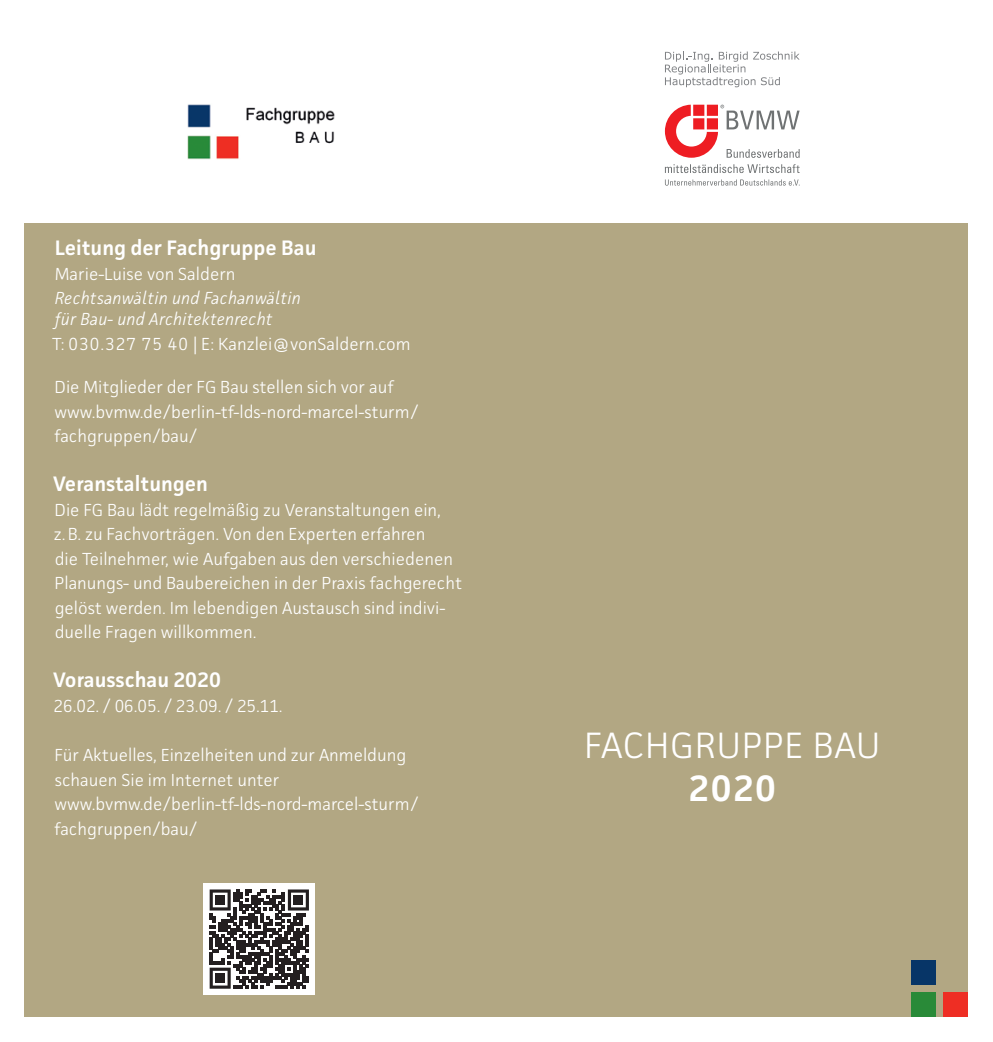
<style>
.page{position:relative;width:993px;height:1042px;background:#fff}
.page>*{position:absolute;margin:0;border:0;box-sizing:border-box;transform-origin:0 0}
.t1{font:300 36.75px "Facit";letter-spacing:.02em;color:#fff}
.t2{font:600 36.75px "Facit";color:#fff}
.t3{font:600 21px "Facit";color:#fff}
.t4{font:300 17.5px/24.5px "Facit";color:#fff}
.t5{font:italic 300 17.5px/21px "Facit";letter-spacing:.015em;color:#fff}
</style>
<div class="page">
<div style="left:25px;top:223px;width:942px;height:794px;background:#b2a783"></div>
<div style="left:943px;top:992px;width:24px;height:25px;background:#ee2e24"></div>
<div style="left:910px;top:992px;width:25px;height:25px;background:#298a38"></div>
<div style="left:910px;top:960px;width:25px;height:25px;background:#073567"></div>
<img style="left:187px;top:104px;width:148px;height:55px">
<svg style="left:664px;top:105px;width:135px;height:53px"></svg>
<svg style="left:664px;top:179px;width:135px;height:7px"></svg>
<svg style="left:664px;top:164px;width:135px;height:9px"></svg>
<svg style="left:665px;top:51px;width:134px;height:36px"></svg>
<div style="left:203px;top:883px;width:112px;height:111px;background:#fff"></div>
<svg style="left:209px;top:889px;width:100px;height:99px"></svg>
<div style="left:215px;top:895px;width:10px;height:9px;background:#231f20"></div>
<div style="left:294px;top:895px;width:9px;height:9px;background:#231f20"></div>
<div style="left:215px;top:973px;width:10px;height:9px;background:#231f20"></div>
<p class="t3" style="left:55px;top:235px;width:263px">Leitung der Fachgruppe Bau</p>
<p class="t4" style="left:55px;top:261px;width:182px">Marie-Luise von Saldern</p>
<p class="t5" style="left:55px;top:288px;width:247px">Rechtsanwältin und Fachanwältin für Bau- und Architektenrecht</p>
<p class="t4" style="left:52px;top:331px;width:360px">T: 030.327 75 40 | E: Kanzlei@vonSaldern.com</p>
<p class="t4" style="left:54px;top:375px;width:366px">Die Mitglieder der FG Bau stellen sich vor auf www.bvmw.de/berlin-tf-lds-nord-marcel-sturm/ fachgruppen/bau/</p>
<p class="t3" style="left:53px;top:471px;width:156px">Veranstaltungen</p>
<p class="t4" style="left:54px;top:497px;width:410px">Die FG Bau lädt regelmäßig zu Veranstaltungen ein, z.B. zu Fachvorträgen. Von den Experten erfahren<br>die Teilnehmer, wie Aufgaben aus den verschiedenen Planungs- und Baubereichen in der Praxis fachgerecht gelöst werden. Im lebendigen Austausch sind indivi&shy;duelle Fragen willkommen.</p>
<p class="t3" style="left:53px;top:667px;width:169px">Vorausschau 2020</p>
<p class="t4" style="left:54px;top:693px;width:230px">26.02. / 06.05. / 23.09. / 25.11.</p>
<p class="t4" style="left:54px;top:742px;width:366px">Für Aktuelles, Einzelheiten und zur Anmeldung schauen Sie im Internet unter www.bvmw.de/berlin-tf-lds-nord-marcel-sturm/ fachgruppen/bau/</p>
<h1 class="t1" style="left:584px;top:722px;width:298px">FACHGRUPPE BAU</h1>
<h1 class="t2" style="left:688px;top:766px;width:89px">2020</h1>
</div>
